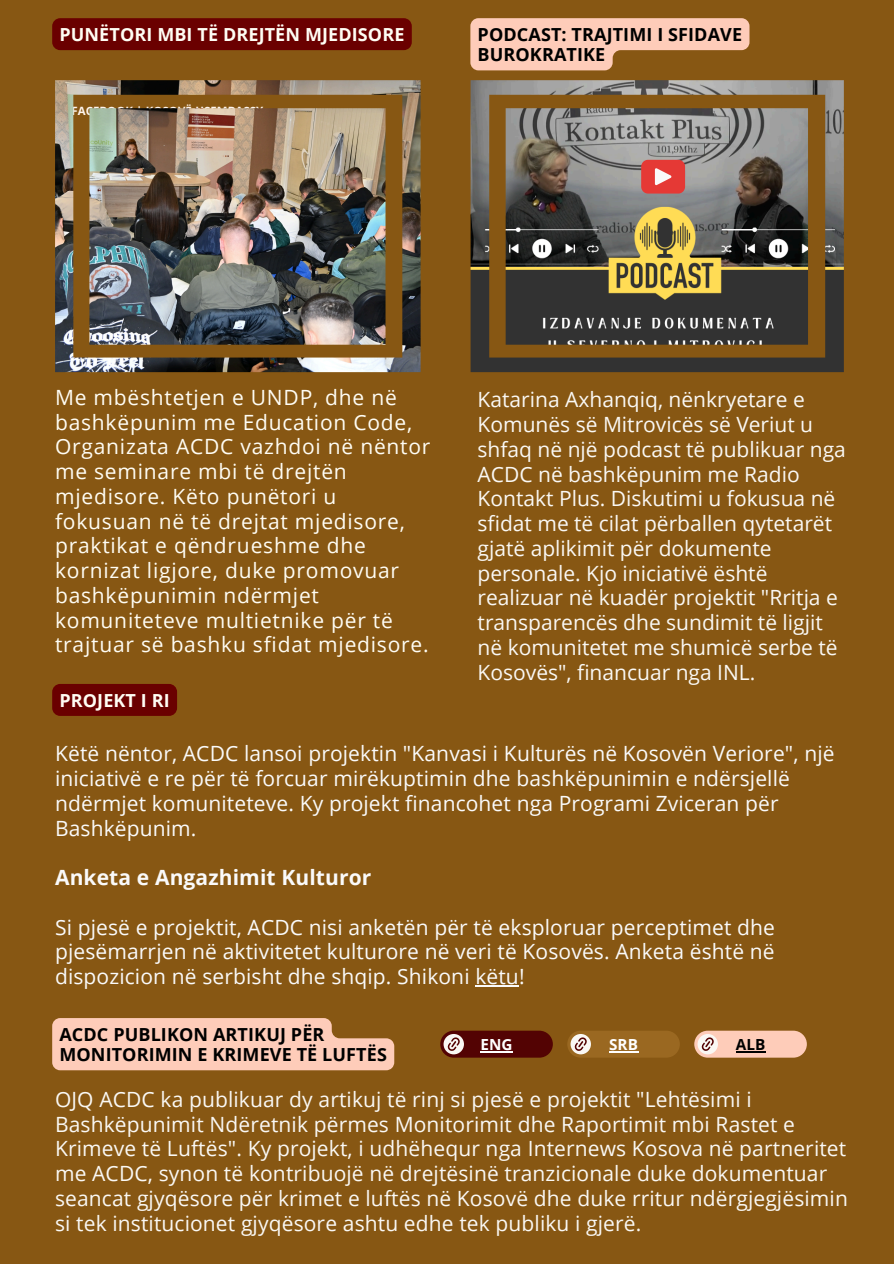
<style>
.page{position:relative;width:894px;height:1264px;background:#fff}
.page>*{position:absolute;margin:0;border:0;box-sizing:border-box;transform-origin:0 0}
.t1{font:21px/24.8px "Open Sans";letter-spacing:.005em;color:#faf8f4}
.t2{font:21px/24.8px "Open Sans";letter-spacing:.005em;color:#fafafa}
.t3{font:21px/24.8px "Open Sans";letter-spacing:.035em;color:#fffdf4}
.t4{font:700 21px "Open Sans";letter-spacing:.005em;color:#fafafa}
.t5{font:700 18px/20.2px "Open Sans";letter-spacing:.005em;color:#000}
.t6{font:700 18px "Open Sans";letter-spacing:.005em;color:#fffdf4}
.t7{font:700 15.3px "Open Sans";letter-spacing:.005em;color:#fff}
.t8{font:700 15.3px "Open Sans";color:#000}
.t9{font:700 11.4px "Open Sans";letter-spacing:.005em;color:#fff6ef}
</style>
<div class="page">
<div style="left:0;top:0;width:893px;height:1263px;background:#875713"></div>
<div style="left:52px;top:684px;width:125px;height:32px;background:#6a0000;border-radius:8px"></div>
<hr style="left:475px;top:985px;width:44px;height:1px;background:#fafafa">
<img style="left:55px;top:80px;width:365px;height:292px">
<img style="left:470px;top:80px;width:373px;height:292px">
<svg style="left:470px;top:18px;width:279px;height:52px"></svg>
<div style="left:52px;top:18px;width:359px;height:32px;background:#6a0000"></div>
<svg style="left:52px;top:1018px;width:342px;height:52px"></svg>
<svg style="left:641px;top:160px;width:44px;height:33px"></svg>
<div style="left:440px;top:1030px;width:112px;height:27px;background:#530303;border-radius:13px"></div>
<svg style="left:443px;top:1033px;width:21px;height:21px"></svg>
<svg style="left:447px;top:1037px;width:13px;height:14px"></svg>
<hr style="left:480px;top:1051px;width:32px;height:1px;background:#fff">
<div style="left:567px;top:1030px;width:112px;height:27px;background:#9a6821;border-radius:13px"></div>
<svg style="left:570px;top:1033px;width:20px;height:21px"></svg>
<svg style="left:574px;top:1037px;width:13px;height:14px"></svg>
<svg style="left:609px;top:1051px;width:29px;height:1px"></svg>
<div style="left:694px;top:1030px;width:112px;height:27px;background:#feccb9;border-radius:13px"></div>
<div style="left:697px;top:1033px;width:20px;height:21px;background:#faf8f4;border-radius:50%"></div>
<svg style="left:701px;top:1037px;width:13px;height:14px"></svg>
<hr style="left:735px;top:1051px;width:30px;height:1px;background:#000">
<h1 class="t6" style="left:59px;top:22px;width:346px">PUNËTORI MBI TË DREJTËN MJEDISORE</h1>
<p class="t9" style="left:58px;top:103px;width:207px">@ FACEBOOK | KOSOVË.USEMBASSY</p>
<h2 class="t5" style="left:477px;top:24px;width:266px">PODCAST: TRAJTIMI I SFIDAVE<br>BUROKRATIKE</h2>
<h2 class="t3" style="left:55px;top:384px;width:377px">Me mbështetjen e UNDP, dhe në bashkëpunim me Education Code,<br>Organizata ACDC vazhdoi në nëntor me seminare mbi të drejtën mjedisore. Këto punëtori u fokusuan në të drejtat mjedisore, praktikat e qëndrueshme dhe kornizat ligjore, duke promovuar bashkëpunimin ndërmjet komuniteteve multietnike për të trajtuar së bashku sfidat mjedisore.</h2>
<h3 class="t1" style="left:477px;top:387px;width:369px">Katarina Axhanqiq, nënkryetare e Komunës së Mitrovicës së Veriut u shfaq në një podcast të publikuar nga ACDC në bashkëpunim me Radio Kontakt Plus. Diskutimi u fokusua në sfidat me të cilat përballen qytetarët gjatë aplikimit për dokumente personale. Kjo iniciativë është realizuar në kuadër projektit "Rritja e transparencës dhe sundimit të ligjit në komunitetet me shumicë serbe të Kosovës", financuar nga INL.</h3>
<h3 class="t6" style="left:59px;top:687px;width:112px">PROJEKT I RI</h3>
<h3 class="t2" style="left:55px;top:740px;width:780px">Këtë nëntor, ACDC lansoi projektin "Kanvasi i Kulturës në Kosovën Veriore", një iniciativë e re për të forcuar mirëkuptimin dhe bashkëpunimin e ndërsjellë ndërmjet komuniteteve. Ky projekt financohet nga Programi Zviceran për Bashkëpunim.</h3>
<p class="t4" style="left:55px;top:862px;width:318px">Anketa e Angazhimit Kulturor</p>
<p class="t2" style="left:55px;top:914px;width:721px;text-align:justify">Si pjesë e projektit, ACDC nisi anketën për të eksploruar perceptimet dhe pjesëmarrjen në aktivitetet kulturore në veri të Kosovës. Anketa është në dispozicion në serbisht dhe shqip. Shikoni këtu!</p>
<h2 class="t5" style="left:59px;top:1023px;width:329px">ACDC PUBLIKON ARTIKUJ PËR<br>MONITORIMIN E KRIMEVE TË LUFTËS</h2>
<h3 class="t1" style="left:55px;top:1086px;width:794px">OJQ ACDC ka publikuar dy artikuj të rinj si pjesë e projektit "Lehtësimi i Bashkëpunimit Ndëretnik përmes Monitorimit dhe Raportimit mbi Rastet e Krimeve të Luftës". Ky projekt, i udhëhequr nga Internews Kosova në partneritet me ACDC, synon të kontribuojë në drejtësinë tranzicionale duke dokumentuar seancat gjyqësore për krimet e luftës në Kosovë dhe duke rritur ndërgjegjësimin si tek institucionet gjyqësore ashtu edhe tek publiku i gjerë.</h3>
<p class="t7" style="left:480px;top:1033px;width:34px">ENG</p>
<h4 class="t7" style="left:609px;top:1033px;width:30px">SRB</h4>
<p class="t8" style="left:735px;top:1033px;width:31px">ALB</p>
</div>
